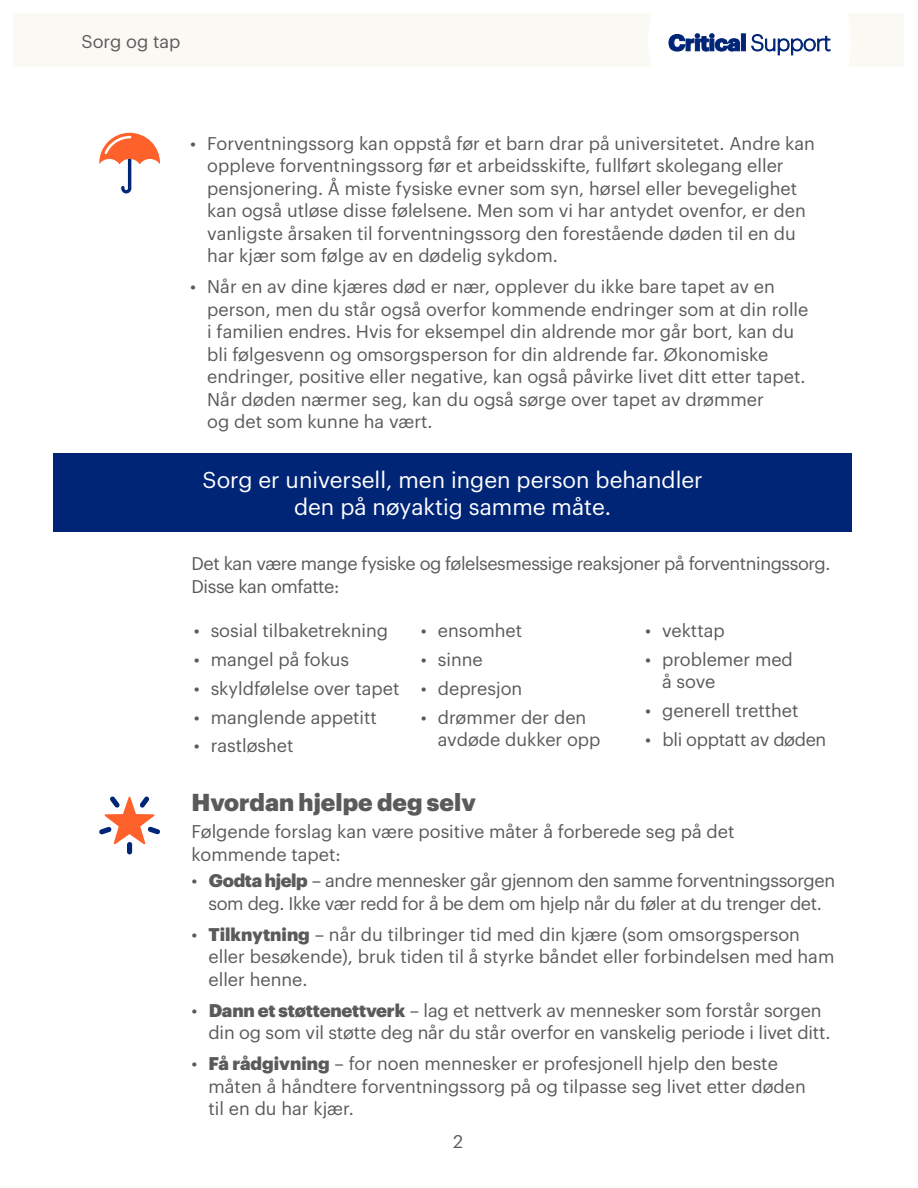
<style>
.page{position:relative;width:918px;height:1188px;background:#fff}
.page>*{position:absolute;margin:0;border:0;box-sizing:border-box;transform-origin:0 0}
.t1{font:900 24px "Graphik";color:#5a5a5a}
.t2{font:22.5px/27px "Graphik";color:#fff;text-align:center}
.t3{font:18px/22.5px "Graphik";color:#5a5a5a}
.t4{font:18px/22.5px "Graphik";letter-spacing:-.02em;color:#5a5a5a;text-align:center}
.t5{font:18px/22.5px "Graphik";letter-spacing:-.025em;color:#5a5a5a}
.s1{font-weight:900}
</style>
<div class="page">
<div style="left:14px;top:14px;width:890px;height:54px;background:#fbf9f4"></div>
<svg style="left:99px;top:133px;width:61px;height:61px"></svg>
<svg style="left:99px;top:796px;width:61px;height:59px"></svg>
<div style="left:53px;top:453px;width:799px;height:78px;background:#002577"></div>
<svg style="left:648px;top:13px;width:203px;height:55px"></svg>
<p class="t3" style="left:81px;top:29px;width:101px">Sorg og tap</p>
<p class="t3" style="left:207px;top:131px;width:609px;text-indent:-17px">• Forventningssorg kan oppstå før et barn drar på universitetet. Andre kan oppleve forventningssorg før et arbeidsskifte, fullført skolegang eller pensjonering. Å miste fysiske evner som syn, hørsel eller bevegelighet kan også utløse disse følelsene. Men som vi har antydet ovenfor, er den vanligste årsaken til forventningssorg den forestående døden til en du har kjær som følge av en dødelig sykdom.</p>
<p class="t3" style="left:207px;top:274px;width:603px;text-indent:-17px">• Når en av dine kjæres død er nær, opplever du ikke bare tapet av en person, men du står også overfor kommende endringer som at din rolle i familien endres. Hvis for eksempel din aldrende mor går bort, kan du bli følgesvenn og omsorgsperson for din aldrende far. Økonomiske endringer, positive eller negative, kan også påvirke livet ditt etter tapet.<br>Når døden nærmer seg, kan du også sørge over tapet av drømmer<br>og det som kunne ha vært.</p>
<p class="t2" style="left:203px;top:465px;width:502px">Sorg er universell, men ingen person behandler den på nøyaktig samme måte.</p>
<p class="t5" style="left:192px;top:551px;width:640px">Det kan være mange fysiske og følelsesmessige reaksjoner på forventningssorg.<br>Disse kan omfatte:</p>
<p class="t3" style="left:194px;top:618px;width:196px">• sosial tilbaketrekning</p>
<p class="t3" style="left:194px;top:647px;width:157px">• mangel på fokus</p>
<p class="t3" style="left:194px;top:675px;width:207px">• skyldfølelse over tapet</p>
<p class="t3" style="left:194px;top:704px;width:185px">• manglende appetitt</p>
<p class="t3" style="left:194px;top:733px;width:101px">• rastløshet</p>
<p class="t3" style="left:421px;top:618px;width:103px">• ensomhet</p>
<p class="t3" style="left:421px;top:647px;width:63px">• sinne</p>
<p class="t3" style="left:421px;top:675px;width:103px">• depresjon</p>
<p class="t3" style="left:438px;top:704px;width:164px;text-indent:-17px">• drømmer der den avdøde dukker opp</p>
<p class="t3" style="left:645px;top:618px;width:81px">• vekttap</p>
<p class="t3" style="left:662px;top:647px;width:132px;text-indent:-17px">• problemer med å sove</p>
<p class="t3" style="left:645px;top:698px;width:155px">• generell tretthet</p>
<p class="t4" style="left:645px;top:727px;width:183px">• bli opptatt av døden</p>
<h1 class="t1" style="left:192px;top:784px;width:286px">Hvordan hjelpe deg selv</h1>
<p class="t3" style="left:192px;top:819px;width:544px">Følgende forslag kan være positive måter å forberede seg på det kommende tapet:</p>
<p class="t4" style="left:192px;top:868px;width:645px">• <span class="s1">Godta hjelp</span> – andre mennesker går gjennom den samme forventningssorgen som deg. Ikke vær redd for å be dem om hjelp når du føler at du trenger det.</p>
<p class="t3" style="left:209px;top:922px;width:627px;text-indent:-17px">• <span class="s1">Tilknytning</span> – når du tilbringer tid med din kjære (som omsorgsperson eller besøkende), bruk tiden til å styrke båndet eller forbindelsen med ham eller henne.</p>
<p class="t3" style="left:209px;top:998px;width:623px;text-indent:-17px">• <span class="s1">Dann et støttenettverk</span> – lag et nettverk av mennesker som forstår sorgen din og som vil støtte deg når du står overfor en vanskelig periode i livet ditt.</p>
<p class="t3" style="left:209px;top:1051px;width:599px;text-indent:-17px">• <span class="s1">Få rådgivning</span> – for noen mennesker er profesjonell hjelp den beste måten å håndtere forventningssorg på og tilpasse seg livet etter døden til en du har kjær.</p>
<p class="t3" style="left:453px;top:1129px;width:11px">2</p>
</div>
